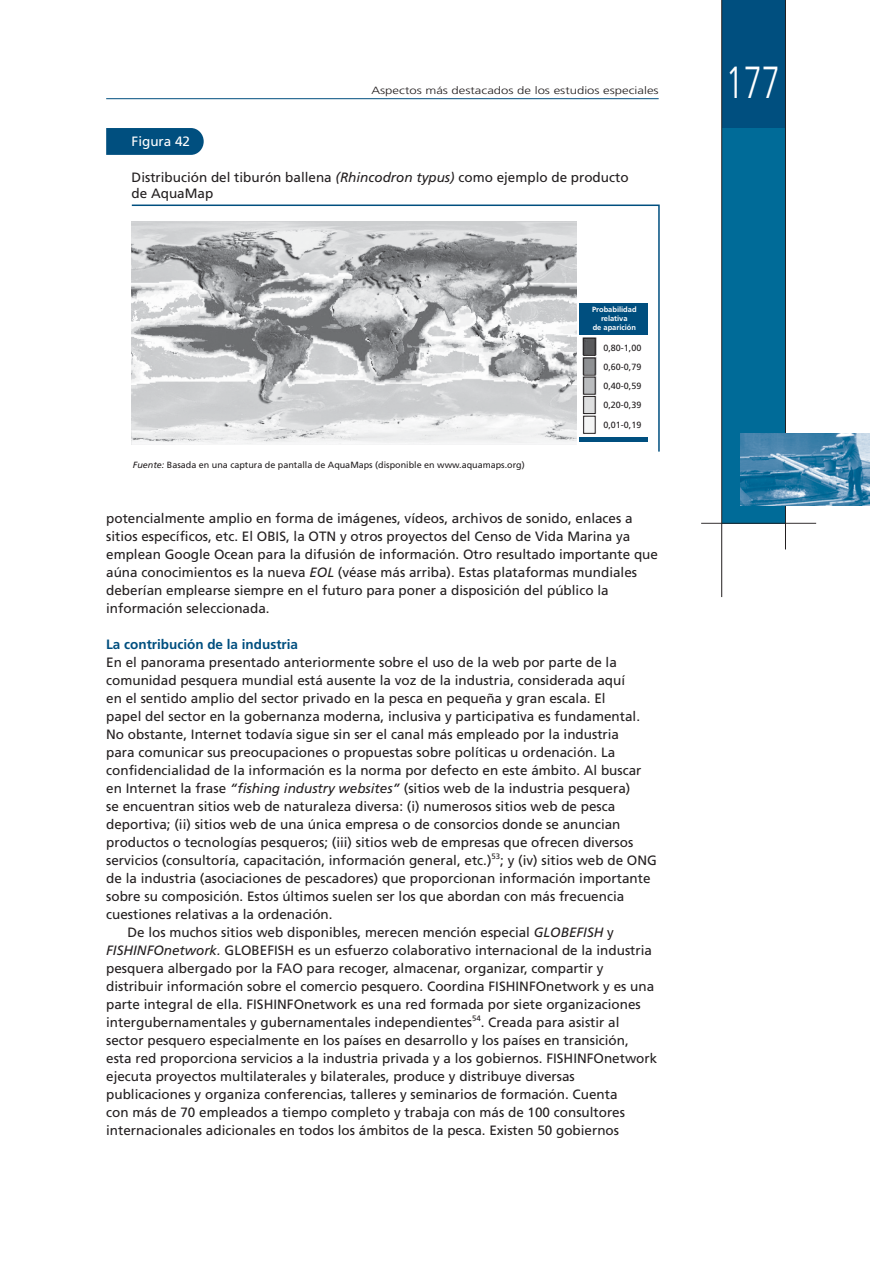
<style>
.page{position:relative;width:893px;height:1263px;background:#fff}
.page>*{position:absolute;margin:0;border:0;box-sizing:border-box;transform-origin:0 0}
.t1{font:300 45px "Frutiger LT Std";color:#fff;scale:.72 1}
.t2{font:13.5px/18px "Frutiger LT Std";color:#231f20}
.t3{font:700 13.5px "Frutiger LT Std";color:#004f7f}
.t4{font:13.5px "Frutiger LT Std";color:#fff}
.t5{font:300 10.5px "Frutiger LT Std";color:#231f20;scale:1.25 1}
.t6{font:9px/19.5px "Frutiger LT Std";color:#231f20}
.t7{font:700 7.5px/9px "Frutiger LT Std";color:#fff;text-align:center}
.s1{font-style:italic}
</style>
<div class="page">
<div style="left:722px;top:128px;width:63px;height:395px;background:#006b98"></div>
<div style="left:722px;top:0;width:63px;height:128px;background:#004f7f"></div>
<hr style="left:106px;top:98px;width:553px;height:1px;background:#004f7f">
<hr style="left:721px;top:0;width:1px;height:597px;background:#231f20">
<hr style="left:701px;top:523px;width:115px;height:1px;background:#231f20">
<hr style="left:785px;top:0;width:1px;height:549px;background:#231f20">
<img style="left:740px;top:434px;width:129px;height:71px">
<svg style="left:106px;top:128px;width:98px;height:27px;background:#095583"></svg>
<svg style="left:131px;top:204px;width:529px;height:248px"></svg>
<img style="left:582px;top:337px;width:14px;height:98px">
<div style="left:579px;top:303px;width:69px;height:31px;background:#004f7f"></div>
<div style="left:579px;top:437px;width:69px;height:5px;background:#004f7f"></div>
<svg style="left:583px;top:337px;width:13px;height:97px"></svg>
<img style="left:131px;top:222px;width:445px;height:222px">
<p class="t5" style="left:371px;top:86px;width:231px">Aspectos más destacados de los estudios especiales</p>
<p class="t4" style="left:132px;top:136px;width:60px">Figura 42</p>
<p class="t2" style="left:132px;top:170px;width:498px;line-height:16.2px">Distribución del tiburón ballena <span class="s1">(Rhincodron typus)</span> como ejemplo de producto de AquaMap</p>
<p class="t7" style="left:592px;top:306px;width:46px">Probabilidad relativa<br>de aparición</p>
<p class="t6" style="left:133px;top:455px;width:393px"><span class="s1">Fuente:</span> Basada en una captura de pantalla de AquaMaps (disponible en www.aquamaps.org)</p>
<p class="t6" style="left:603px;top:338px;width:39px">0,80-1,00<br>0,60-0,79</p>
<p class="t6" style="left:603px;top:376px;width:39px;text-align:justify">0,40-0,59<br>0,20-0,39<br>0,01-0,19</p>
<p class="t2" style="left:106px;top:510px;width:553px">potencialmente amplio en forma de imágenes, vídeos, archivos de sonido, enlaces a sitios específicos, etc. El OBIS, la OTN y otros proyectos del Censo de Vida Marina ya emplean Google Ocean para la difusión de información. Otro resultado importante que aúna conocimientos es la nueva <span class="s1">EOL</span> (véase más arriba). Estas plataformas mundiales deberían emplearse siempre en el futuro para poner a disposición del público la información seleccionada.</p>
<p class="t3" style="left:106px;top:639px;width:193px">La contribución de la industria</p>
<p class="t2" style="left:106px;top:654px;width:512px">En el panorama presentado anteriormente sobre el uso de la web por parte de la</p>
<p class="t2" style="left:106px;top:672px;width:520px">comunidad pesquera mundial está ausente la voz de la industria, considerada aquí</p>
<p class="t2" style="left:106px;top:690px;width:501px">en el sentido amplio del sector privado en la pesca en pequeña y gran escala. El</p>
<p class="t2" style="left:106px;top:708px;width:535px">papel del sector en la gobernanza moderna, inclusiva y participativa es fundamental.</p>
<p class="t2" style="left:106px;top:726px;width:514px">No obstante, Internet todavía sigue sin ser el canal más empleado por la industria</p>
<p class="t2" style="left:106px;top:744px;width:510px">para comunicar sus preocupaciones o propuestas sobre políticas u ordenación. La</p>
<p class="t2" style="left:106px;top:762px;width:537px">confidencialidad de la información es la norma por defecto en este ámbito. Al buscar</p>
<p class="t2" style="left:106px;top:780px;width:526px">en Internet la frase <span class="s1">“fishing industry websites”</span> (sitios web de la industria pesquera)</p>
<p class="t2" style="left:106px;top:798px;width:511px">se encuentran sitios web de naturaleza diversa: (i) numerosos sitios web de pesca</p>
<p class="t2" style="left:106px;top:816px;width:516px">deportiva; (ii) sitios web de una única empresa o de consorcios donde se anuncian</p>
<p class="t2" style="left:106px;top:834px;width:528px">productos o tecnologías pesqueros; (iii) sitios web de empresas que ofrecen diversos</p>
<p class="t2" style="left:106px;top:852px;width:552px">servicios (consultoría, capacitación, información general, etc.)<sup>53</sup>; y (iv) sitios web de ONG</p>
<p class="t2" style="left:106px;top:870px;width:546px">de la industria (asociaciones de pescadores) que proporcionan información importante</p>
<p class="t2" style="left:106px;top:888px;width:520px">sobre su composición. Estos últimos suelen ser los que abordan con más frecuencia</p>
<p class="t2" style="left:106px;top:906px;width:228px">cuestiones relativas a la ordenación.</p>
<p class="t2" style="left:127px;top:924px;width:488px">De los muchos sitios web disponibles, merecen mención especial <span class="s1">GLOBEFISH</span> y</p>
<p class="t2" style="left:106px;top:942px;width:547px"><span class="s1">FISHINFOnetwork.</span> GLOBEFISH es un esfuerzo colaborativo internacional de la industria</p>
<p class="t2" style="left:106px;top:960px;width:499px">pesquera albergado por la FAO para recoger, almacenar, organizar, compartir y</p>
<p class="t2" style="left:106px;top:978px;width:549px">distribuir información sobre el comercio pesquero. Coordina FISHINFOnetwork y es una</p>
<p class="t2" style="left:106px;top:996px;width:536px">parte integral de ella. FISHINFOnetwork es una red formada por siete organizaciones</p>
<p class="t2" style="left:106px;top:1014px;width:515px">intergubernamentales y gubernamentales independientes<sup>54</sup>. Creada para asistir al</p>
<p class="t2" style="left:106px;top:1032px;width:524px">sector pesquero especialmente en los países en desarrollo y los países en transición,</p>
<p class="t2" style="left:106px;top:1050px;width:553px">esta red proporciona servicios a la industria privada y a los gobiernos. FISHINFOnetwork</p>
<p class="t2" style="left:106px;top:1068px;width:470px">ejecuta proyectos multilaterales y bilaterales, produce y distribuye diversas</p>
<p class="t2" style="left:106px;top:1086px;width:513px">publicaciones y organiza conferencias, talleres y seminarios de formación. Cuenta</p>
<p class="t2" style="left:106px;top:1104px;width:520px">con más de 70 empleados a tiempo completo y trabaja con más de 100 consultores</p>
<p class="t2" style="left:106px;top:1122px;width:514px">internacionales adicionales en todos los ámbitos de la pesca. Existen 50 gobiernos</p>
<h1 class="t1" style="left:726px;top:63px;width:77px">177</h1>
</div>
